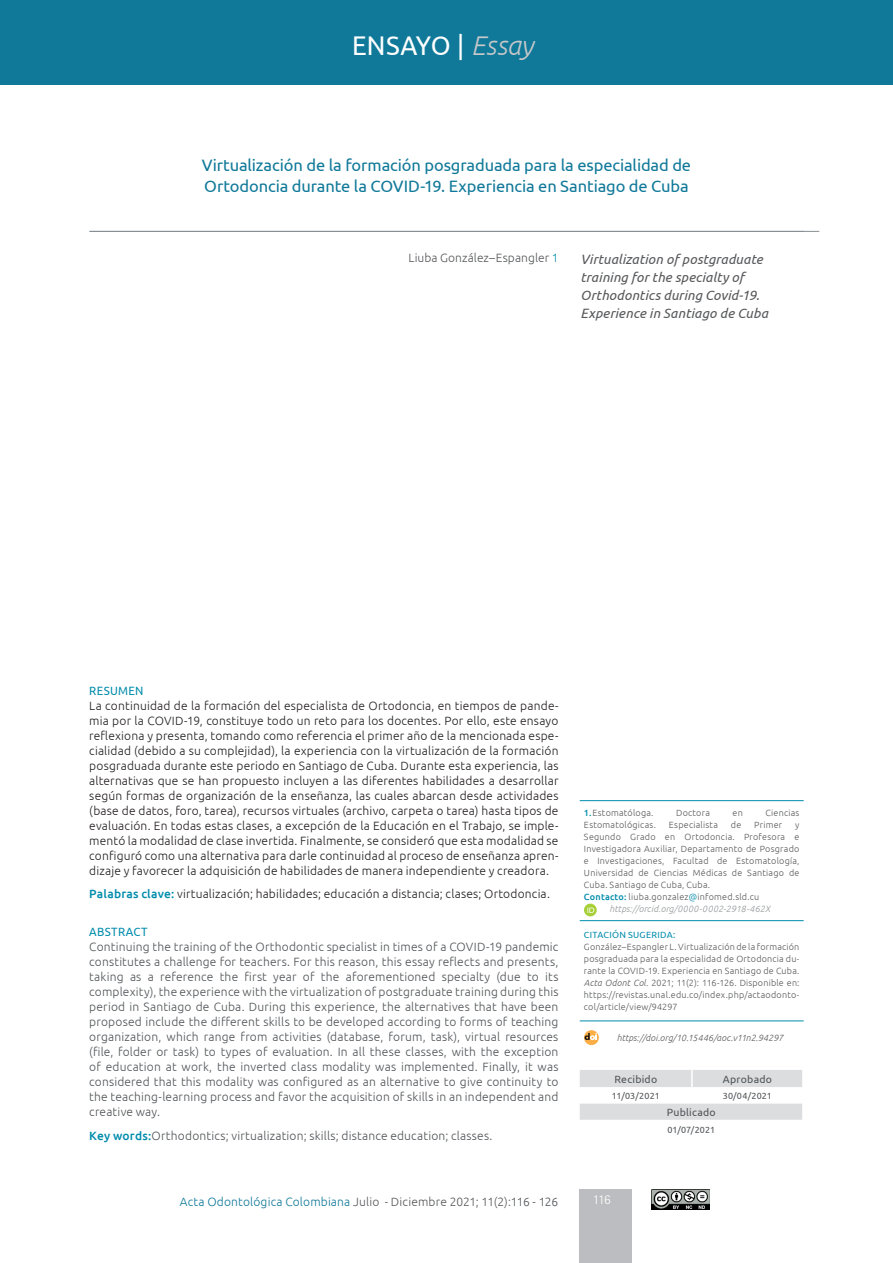
<style>
.page{position:relative;width:893px;height:1263px;background:#fff}
.page>*{position:absolute;margin:0;border:0;box-sizing:border-box;transform-origin:0 0}
.Sección_Art{font:27px "Ubuntu";letter-spacing:.005em;color:#fff;scale:.95 1}
.tit-artículoespañol{font:16.5px/21px "Ubuntu";letter-spacing:-.005em;color:#107999}
.tít-artículoinglés{font:italic 13.5px/18px "Ubuntu";letter-spacing:.01em;color:#57585a}
.t1{font:300 13.5px "Rotis Semi Sans Std";color:#fff}
.resum-textoesp{font:300 12px/15px "Ubuntu";letter-spacing:.015em;color:#231f20;text-align:justify}
.resumen-textoinglés{font:300 12px/15px "Ubuntu";letter-spacing:.015em;color:#505457;text-align:justify}
.t2{font:300 12px "Ubuntu";letter-spacing:.015em;color:#107999}
.resumen-autor{font:300 12px "Ubuntu";letter-spacing:.005em;color:#57585a}
.resumen-subtitinglés{font:12px "Ubuntu";letter-spacing:.03em;color:#008cac;scale:.95 1}
.resumen-subtitespaño{font:12px "Ubuntu";letter-spacing:.025em;color:#008cac;scale:.95 1}
.t3{font:10.5px "Ubuntu";letter-spacing:.02em;color:#505457}
.citacion{font:300 9px/12px "Ubuntu";letter-spacing:.025em;color:#57585a;text-align:justify}
.doi{font:italic 300 9px "Ubuntu";letter-spacing:.005em;color:#57585a}
.resumen-datoscorreo{font:300 9px "Ubuntu";letter-spacing:.025em;color:#57585a}
.reumen_orcid{font:italic 300 9px "Ubuntu";letter-spacing:.015em;color:#939598}
.t4{font:9px "Ubuntu";letter-spacing:.01em;color:#505457}
.renumne_citacion{font:9px "Ubuntu";letter-spacing:.03em;color:#008cac}
.s1{font-weight:300;font-style:italic;color:#c7c8ca}
.s2{color:#008cac}
.s3{font-weight:500;color:#008cac}
.s4{font-style:italic}
.s5{color:#57585a}
.s6{color:#6a6b6e}
.s7{color:#505457}
</style>
<div class="page">
<img style="left:652px;top:1189px;width:58px;height:20px">
<div style="left:580px;top:1189px;width:52px;height:74px;background:#bcbdc0"></div>
<div style="left:0;top:0;width:893px;height:85px;background:#107999"></div>
<hr style="left:90px;top:231px;width:729px;height:1px;background:#898e92">
<hr style="left:580px;top:800px;width:224px;height:1px;background:#008cac">
<hr style="left:580px;top:920px;width:224px;height:1px;background:#008cac">
<hr style="left:580px;top:1021px;width:224px;height:1px;background:#008cac">
<svg style="left:584px;top:1030px;width:15px;height:15px"></svg>
<svg style="left:585px;top:1033px;width:12px;height:7px"></svg>
<svg style="left:584px;top:904px;width:13px;height:12px"></svg>
<svg style="left:580px;top:1070px;width:223px;height:50px"></svg>
<p class="Sección_Art" style="left:352px;top:29px;width:192px">ENSAYO | <span class="s1">Essay</span></p>
<p class="tit-artículoespañol" style="left:202px;top:154px;width:491px">Virtualización de la formación posgraduada para la especialidad de<br>Ortodoncia durante la COVID-19. Experiencia en Santiago de Cuba</p>
<p class="resumen-autor" style="left:409px;top:251px;width:151px">Liuba González–Espangler <span class="s2">1</span></p>
<p class="tít-artículoinglés" style="left:580px;top:249px;width:189px">Virtualization of postgraduate training for the specialty of<br>Orthodontics during Covid-19.<br>Experience in Santiago de Cuba</p>
<p class="resumen-subtitespaño" style="left:89px;top:683px;width:58px">RESUMEN</p>
<p class="resum-textoesp" style="left:89px;top:698px;width:471px">La continuidad de la formación del especialista de Ortodoncia, en tiempos de pande&shy;mia por la COVID-19, constituye todo un reto para los docentes. Por ello, este ensayo reflexiona y presenta, tomando como referencia el primer año de la mencionada espe&shy;cialidad (debido a su complejidad), la experiencia con la virtualización de la formación posgraduada durante este periodo en Santiago de Cuba. Durante esta experiencia, las alternativas que se han propuesto incluyen a las diferentes habilidades a desarrollar según formas de organización de la enseñanza, las cuales abarcan desde actividades (base de datos, foro, tarea), recursos virtuales (archivo, carpeta o tarea) hasta tipos de evaluación. En todas estas clases, a excepción de la Educación en el Trabajo, se imple&shy;mentó la modalidad de clase invertida. Finalmente, se consideró que esta modalidad se configuró como una alternativa para darle continuidad al proceso de enseñanza apren&shy;dizaje y favorecer la adquisición de habilidades de manera independiente y creadora.</p>
<p class="resum-textoesp" style="left:89px;top:886px;width:462px"><span class="s3">Palabras clave:</span> virtualización; habilidades; educación a distancia; clases; Ortodoncia.</p>
<p class="resumen-subtitinglés" style="left:89px;top:924px;width:63px">ABSTRACT</p>
<p class="resumen-textoinglés" style="left:89px;top:939px;width:471px">Continuing the training of the Orthodontic specialist in times of a COVID-19 pandemic constitutes a challenge for teachers. For this reason, this essay reflects and presents, taking as a reference the first year of the aforementioned specialty (due to its complexity), the experience with the virtualization of postgraduate training during this period in Santiago de Cuba. During this experience, the alternatives that have been proposed include the different skills to be developed according to forms of teaching organization, which range from activities (database, forum, task), virtual resources (file, folder or task) to types of evaluation. In all these classes, with the exception of education at work, the inverted class modality was implemented. Finally, it was considered that this modality was configured as an alternative to give continuity to the teaching-learning process and favor the acquisition of skills in an independent and creative way.</p>
<p class="resumen-textoinglés" style="left:89px;top:1127px;width:405px"><span class="s3">Key words:</span>Orthodontics; virtualization; skills; distance education; classes.</p>
<p class="citacion" style="left:584px;top:807px;width:71px"><span class="s3">1.</span>Estomatóloga.</p>
<p class="citacion" style="left:676px;top:807px;width:35px">Doctora</p>
<p class="citacion" style="left:732px;top:807px;width:12px">en</p>
<p class="citacion" style="left:765px;top:807px;width:36px">Ciencias</p>
<p class="citacion" style="left:584px;top:819px;width:74px">Estomatológicas.</p>
<p class="citacion" style="left:669px;top:819px;width:51px">Especialista</p>
<p class="citacion" style="left:731px;top:819px;width:12px">de</p>
<p class="citacion" style="left:754px;top:819px;width:30px">Primer</p>
<p class="citacion" style="left:584px;top:819px;width:217px;text-indent:211px">y Segundo Grado en Ortodoncia. Profesora e Investigadora Auxiliar, Departamento de Posgrado e Investigaciones, Facultad de Estomatología, Universidad de Ciencias Médicas de Santiago de Cuba. Santiago de Cuba, Cuba.</p>
<p class="resumen-datoscorreo" style="left:584px;top:891px;width:177px"><span class="s3">Contacto:</span> liuba.gonzalez<span class="s2">@</span>infomed.sld.cu</p>
<p class="reumen_orcid" style="left:609px;top:903px;width:162px">https://orcid.org/0000-0002-2918-462X</p>
<p class="renumne_citacion" style="left:584px;top:930px;width:93px">CITACIÓN SUGERIDA:</p>
<p class="citacion" style="left:584px;top:941px;width:217px">González–Espangler L. Virtualización de la formación posgraduada para la especialidad de Ortodoncia du&shy;rante la COVID-19. Experiencia en Santiago de Cuba.<br><span class="s4">Acta Odont Col.</span> 2021; 11(2): 116-126. Disponible en: https://revistas.unal.edu.co/index.php/actaodonto&shy;col/article/view/94297</p>
<p class="doi" style="left:617px;top:1032px;width:168px">https://doi.org/10.15446/aoc.v11n2.94297</p>
<p class="t3" style="left:614px;top:1072px;width:44px">Recibido</p>
<p class="t3" style="left:723px;top:1072px;width:51px">Aprobado</p>
<p class="t4" style="left:612px;top:1090px;width:49px">11/03/2021</p>
<p class="t4" style="left:723px;top:1090px;width:51px">30/04/2021</p>
<p class="t3" style="left:667px;top:1105px;width:50px">Publicado</p>
<p class="t4" style="left:667px;top:1124px;width:49px">01/07/2021</p>
<p class="t2" style="left:180px;top:1194px;width:380px">Acta Odontológica Colombiana <span class="s5">Julio - Diciembre 2021; 11(2)</span><span class="s6">:</span><span class="s7">116 - 126</span></p>
<p class="t1" style="left:593px;top:1192px;width:19px">116</p>
</div>
